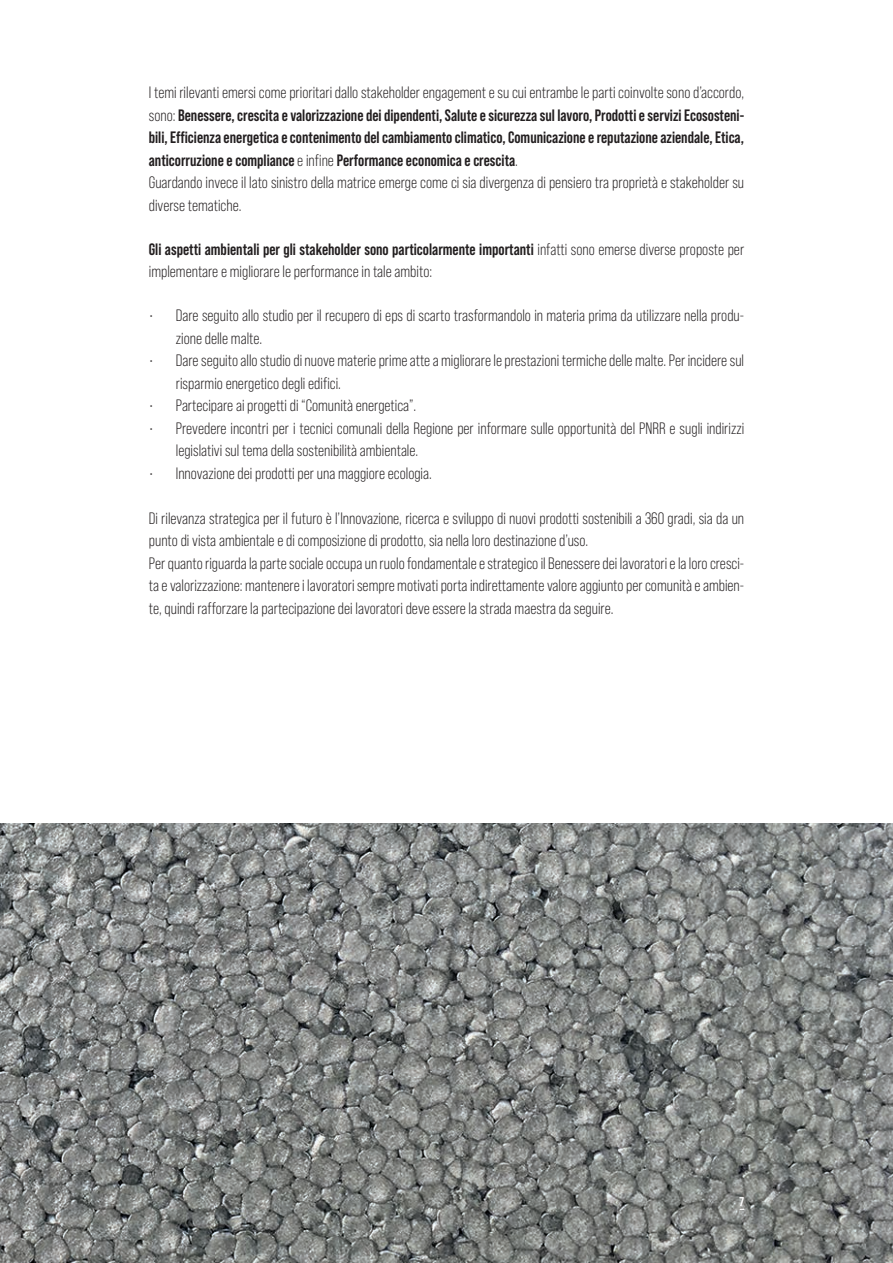
<style>
.page{position:relative;width:893px;height:1263px;background:#fff}
.page>*{position:absolute;margin:0;border:0;box-sizing:border-box;transform-origin:0 0}
.t1{font:16.5px/22.5px "Bebas Neue Pro";color:#231f20}
.t2{font:700 16.5px/22.5px "Bebas Neue Pro";color:#231f20}
.t3{font:700 12.75px "Bebas Neue Pro";color:#fff}
.s1{font-weight:400}
.s2{font-weight:700}
</style>
<div class="page">
<img style="left:0;top:823px;width:893px;height:440px">
<p class="t2" style="left:149px;top:81px;width:597px"><span class="s1">I temi rilevanti emersi come prioritari dallo stakeholder engagement e su cui entrambe le parti coinvolte sono d’accordo, sono:</span> Benessere, crescita e valorizzazione dei dipendenti, Salute e sicurezza sul lavoro, Prodotti e servizi Ecososteni&shy;bili, Efficienza energetica e contenimento del cambiamento climatico, Comunicazione e reputazione aziendale, Etica, anticorruzione e compliance <span class="s1">e infine</span> Performance economica e crescita<span class="s1">.<br>Guardando invece il lato sinistro della matrice emerge come ci sia divergenza di pensiero tra proprietà e stakeholder su diverse tematiche.</span></p>
<p class="t1" style="left:149px;top:238px;width:597px"><span class="s2">Gli aspetti ambientali per gli stakeholder sono particolarmente importanti</span> infatti sono emerse diverse proposte per implementare e migliorare le performance in tale ambito:</p>
<p class="t1" style="left:176px;top:304px;width:570px;text-indent:-27px">• Dare seguito allo studio per il recupero di eps di scarto trasformandolo in materia prima da utilizzare nella produ&shy;zione delle malte.</p>
<p class="t1" style="left:176px;top:349px;width:570px;text-indent:-27px">• Dare seguito allo studio di nuove materie prime atte a migliorare le prestazioni termiche delle malte. Per incidere sul risparmio energetico degli edifici.</p>
<p class="t1" style="left:149px;top:394px;width:269px">• Partecipare ai progetti di “Comunità energetica”.</p>
<p class="t1" style="left:176px;top:417px;width:570px;text-indent:-27px">• Prevedere incontri per i tecnici comunali della Regione per informare sulle opportunità del PNRR e sugli indirizzi legislativi sul tema della sostenibilità ambientale.</p>
<p class="t1" style="left:149px;top:462px;width:285px">• Innovazione dei prodotti per una maggiore ecologia.</p>
<p class="t1" style="left:149px;top:507px;width:597px">Di rilevanza strategica per il futuro è l’Innovazione, ricerca e sviluppo di nuovi prodotti sostenibili a 360 gradi, sia da un punto di vista ambientale e di composizione di prodotto, sia nella loro destinazione d’uso.<br>Per quanto riguarda la parte sociale occupa un ruolo fondamentale e strategico il Benessere dei lavoratori e la loro cresci&shy;ta e valorizzazione: mantenere i lavoratori sempre motivati porta indirettamente valore aggiunto per comunità e ambien&shy;te, quindi rafforzare la partecipazione dei lavoratori deve essere la strada maestra da seguire.</p>
<p class="t3" style="left:740px;top:1194px;width:6px">7</p>
</div>
